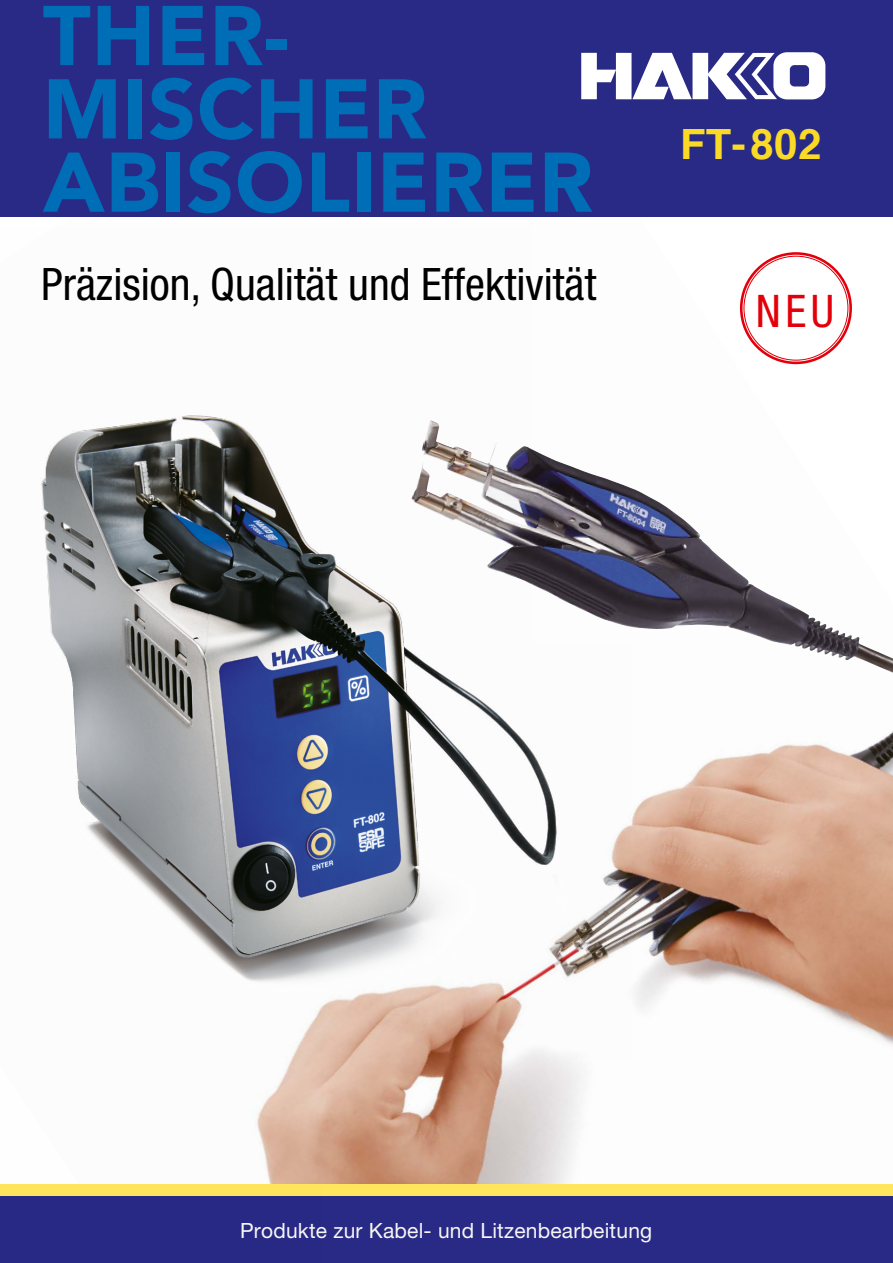
<style>
.page{position:relative;width:893px;height:1263px;background:#fff}
.page>*{position:absolute;margin:0;border:0;box-sizing:border-box;transform-origin:0 0}
.t1{font:900 83.55px/73.3px "Avenir";letter-spacing:.01em;color:#006db7}
.t2{font:condensed 45px "Helvetica Neue LT Std";color:#e3000b}
.t3{font:condensed 44.7px "Helvetica Neue LT Std";color:#000}
.t4{font:700 42px "Helvetica";color:#fada27}
.t5{font:21px "Helvetica Neue LT Std";letter-spacing:.01em;color:#f7f6f6}
.s1{font-size:41.7px}
</style>
<div class="page">
<img style="left:630px;top:364px;width:263px;height:682px">
<div style="left:0;top:1195px;width:893px;height:68px;background:#292a86"></div>
<div style="left:0;top:1184px;width:893px;height:12px;background:#ffe65c"></div>
<div style="left:0;top:0;width:893px;height:217px;background:#292a86"></div>
<svg style="left:740px;top:252px;width:112px;height:112px"></svg>
<img style="left:41px;top:415px;width:589px;height:769px">
<svg style="left:581px;top:52px;width:244px;height:47px"></svg>
<img style="left:412px;top:440px;width:481px;height:233px">
<h1 class="t1" style="left:43px;top:-3px;width:552px">THER-<br>MISCHER<br>ABISOLIERER</h1>
<h3 class="t3" style="left:41px;top:258px;width:557px">Präzision, Qualität und Effektivität</h3>
<h3 class="t4" style="left:680px;top:110px;width:143px"><span class="s1">FT</span>-802</h3>
<h2 class="t2" style="left:756px;top:285px;width:80px">NEU</h2>
<p class="t5" style="left:240px;top:1218px;width:414px">Produkte zur Kabel- und Litzenbearbeitung</p>
</div>
